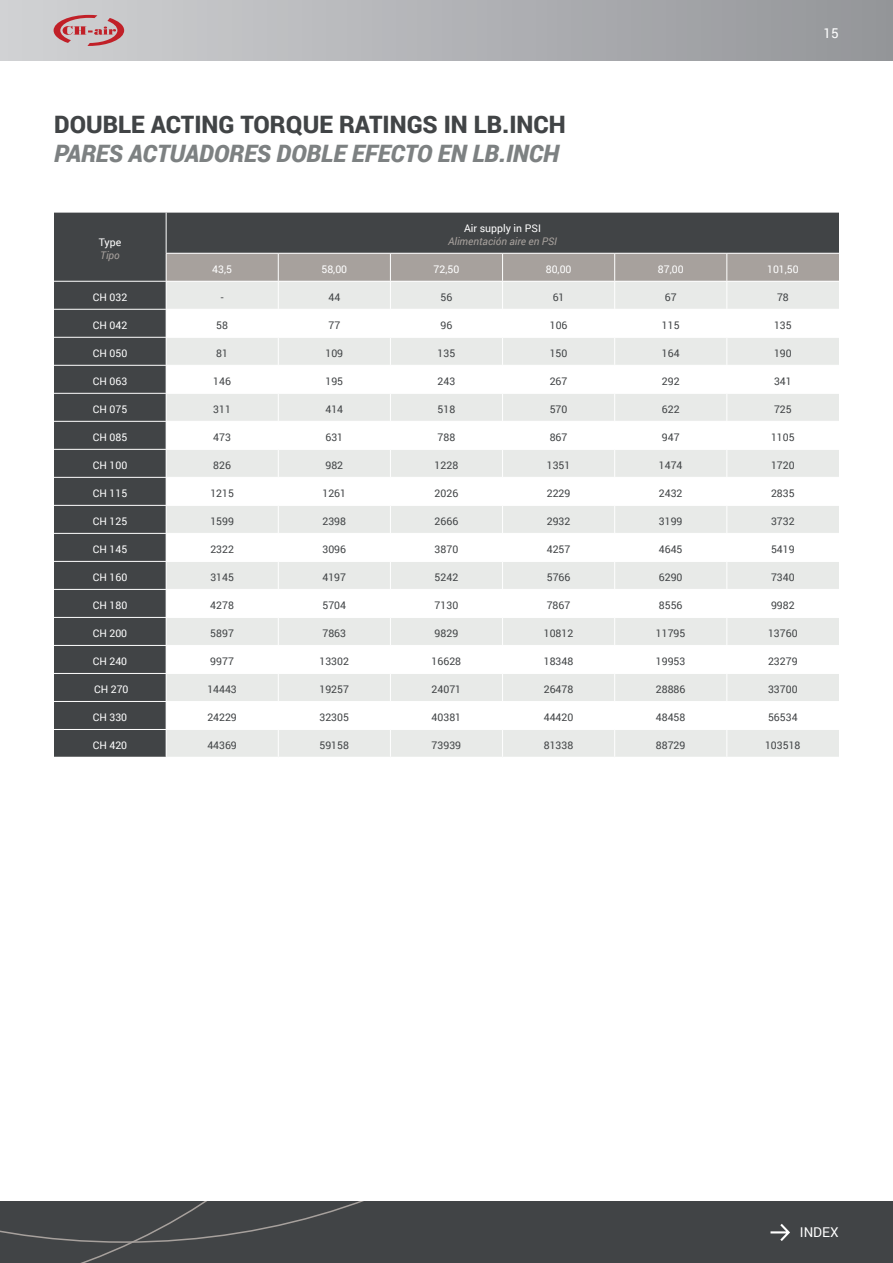
<style>
.page{position:relative;width:893px;height:1263px;background:#fff}
.page>*{position:absolute;margin:0;border:0;box-sizing:border-box;transform-origin:0 0}
.t1{font:italic 900 24px "Roboto";color:#7d8182}
.t2{font:900 24px "Roboto";color:#414446}
.t3{font:13.5px "Roboto";color:#fff}
.t4{font:10.5px "Roboto";color:#414446}
.t5{font:10.5px "Roboto";color:#fff}
.t6{font:italic 10.5px "Roboto";color:#a7a19d}
</style>
<div class="page">
<div style="left:0;top:0;width:893px;height:61px;background:linear-gradient(to right,#d1d2d4,#939599)"></div>
<div style="left:0;top:1202px;width:893px;height:61px;background:#414446"></div>
<svg style="left:0;top:1202px;width:361px;height:61px"></svg>
<svg style="left:54px;top:15px;width:70px;height:31px;background:#c79599"></svg>
<svg style="left:770px;top:1224px;width:20px;height:17px"></svg>
<div style="left:54px;top:213px;width:785px;height:544px;background:#414446"></div>
<hr style="left:166px;top:213px;width:1px;height:40px;background:#fff">
<hr style="left:54px;top:281px;width:112px;height:1px;background:#fff">
<hr style="left:54px;top:309px;width:112px;height:1px;background:#fff">
<hr style="left:54px;top:337px;width:112px;height:1px;background:#fff">
<hr style="left:54px;top:365px;width:112px;height:1px;background:#fff">
<hr style="left:54px;top:393px;width:112px;height:1px;background:#fff">
<hr style="left:54px;top:421px;width:112px;height:1px;background:#fff">
<hr style="left:54px;top:449px;width:112px;height:1px;background:#fff">
<hr style="left:54px;top:477px;width:112px;height:1px;background:#fff">
<hr style="left:54px;top:505px;width:112px;height:1px;background:#fff">
<hr style="left:54px;top:533px;width:112px;height:1px;background:#fff">
<hr style="left:54px;top:561px;width:112px;height:1px;background:#fff">
<hr style="left:54px;top:589px;width:112px;height:1px;background:#fff">
<hr style="left:54px;top:617px;width:112px;height:1px;background:#fff">
<hr style="left:54px;top:645px;width:112px;height:1px;background:#fff">
<hr style="left:54px;top:673px;width:112px;height:1px;background:#fff">
<hr style="left:54px;top:701px;width:112px;height:1px;background:#fff">
<hr style="left:54px;top:729px;width:112px;height:1px;background:#fff">
<svg style="left:166px;top:253px;width:673px;height:504px"></svg>
<p class="t3" style="left:824px;top:23px;width:17px">15</p>
<h1 class="t2" style="left:54px;top:107px;width:513px">DOUBLE ACTING TORQUE RATINGS IN LB.INCH</h1>
<h1 class="t1" style="left:54px;top:136px;width:507px">PARES ACTUADORES DOBLE EFECTO EN LB.INCH</h1>
<p class="t5" style="left:99px;top:235px;width:24px">Type</p>
<p class="t6" style="left:100px;top:248px;width:21px">Tipo</p>
<p class="t5" style="left:464px;top:221px;width:79px">Air supply in PSI</p>
<p class="t6" style="left:448px;top:234px;width:111px">Alimentación aire en PSI</p>
<p class="t5" style="left:212px;top:262px;width:21px">43,5</p>
<p class="t5" style="left:321px;top:262px;width:27px">58,00</p>
<p class="t5" style="left:434px;top:262px;width:27px">72,50</p>
<p class="t5" style="left:546px;top:262px;width:27px">80,00</p>
<p class="t5" style="left:658px;top:262px;width:27px">87,00</p>
<p class="t5" style="left:767px;top:262px;width:33px">101,50</p>
<p class="t5" style="left:93px;top:290px;width:36px">CH 032</p>
<p class="t4" style="left:221px;top:290px;width:4px">-</p>
<p class="t4" style="left:328px;top:290px;width:13px">44</p>
<p class="t4" style="left:441px;top:290px;width:13px">56</p>
<p class="t4" style="left:553px;top:290px;width:13px">61</p>
<p class="t4" style="left:665px;top:290px;width:13px">67</p>
<p class="t4" style="left:777px;top:290px;width:13px">78</p>
<p class="t5" style="left:93px;top:318px;width:36px">CH 042</p>
<p class="t4" style="left:216px;top:318px;width:13px">58</p>
<p class="t4" style="left:328px;top:318px;width:13px">77</p>
<p class="t4" style="left:441px;top:318px;width:13px">96</p>
<p class="t4" style="left:550px;top:318px;width:19px">106</p>
<p class="t4" style="left:662px;top:318px;width:19px">115</p>
<p class="t4" style="left:774px;top:318px;width:19px">135</p>
<p class="t5" style="left:93px;top:346px;width:36px">CH 050</p>
<p class="t4" style="left:216px;top:346px;width:13px">81</p>
<p class="t4" style="left:325px;top:346px;width:19px">109</p>
<p class="t4" style="left:438px;top:346px;width:19px">135</p>
<p class="t4" style="left:550px;top:346px;width:19px">150</p>
<p class="t4" style="left:662px;top:346px;width:19px">164</p>
<p class="t4" style="left:774px;top:346px;width:19px">190</p>
<p class="t5" style="left:93px;top:374px;width:36px">CH 063</p>
<p class="t4" style="left:213px;top:374px;width:19px">146</p>
<p class="t4" style="left:325px;top:374px;width:19px">195</p>
<p class="t4" style="left:438px;top:374px;width:19px">243</p>
<p class="t4" style="left:550px;top:374px;width:19px">267</p>
<p class="t4" style="left:662px;top:374px;width:19px">292</p>
<p class="t4" style="left:774px;top:374px;width:19px">341</p>
<p class="t5" style="left:93px;top:402px;width:36px">CH 075</p>
<p class="t4" style="left:213px;top:402px;width:19px">311</p>
<p class="t4" style="left:325px;top:402px;width:19px">414</p>
<p class="t4" style="left:438px;top:402px;width:19px">518</p>
<p class="t4" style="left:550px;top:402px;width:19px">570</p>
<p class="t4" style="left:662px;top:402px;width:19px">622</p>
<p class="t4" style="left:774px;top:402px;width:19px">725</p>
<p class="t5" style="left:93px;top:430px;width:36px">CH 085</p>
<p class="t4" style="left:213px;top:430px;width:19px">473</p>
<p class="t4" style="left:325px;top:430px;width:19px">631</p>
<p class="t4" style="left:438px;top:430px;width:19px">788</p>
<p class="t4" style="left:550px;top:430px;width:19px">867</p>
<p class="t4" style="left:662px;top:430px;width:19px">947</p>
<p class="t4" style="left:771px;top:430px;width:25px">1105</p>
<p class="t5" style="left:93px;top:458px;width:36px">CH 100</p>
<p class="t4" style="left:213px;top:458px;width:19px">826</p>
<p class="t4" style="left:325px;top:458px;width:19px">982</p>
<p class="t4" style="left:435px;top:458px;width:25px">1228</p>
<p class="t4" style="left:547px;top:458px;width:25px">1351</p>
<p class="t4" style="left:659px;top:458px;width:25px">1474</p>
<p class="t4" style="left:771px;top:458px;width:25px">1720</p>
<p class="t5" style="left:93px;top:486px;width:36px">CH 115</p>
<p class="t4" style="left:210px;top:486px;width:25px">1215</p>
<p class="t4" style="left:322px;top:486px;width:25px">1261</p>
<p class="t4" style="left:435px;top:486px;width:25px">2026</p>
<p class="t4" style="left:547px;top:486px;width:25px">2229</p>
<p class="t4" style="left:659px;top:486px;width:25px">2432</p>
<p class="t4" style="left:771px;top:486px;width:25px">2835</p>
<p class="t5" style="left:93px;top:514px;width:36px">CH 125</p>
<p class="t4" style="left:210px;top:514px;width:25px">1599</p>
<p class="t4" style="left:322px;top:514px;width:25px">2398</p>
<p class="t4" style="left:435px;top:514px;width:25px">2666</p>
<p class="t4" style="left:547px;top:514px;width:25px">2932</p>
<p class="t4" style="left:659px;top:514px;width:25px">3199</p>
<p class="t4" style="left:771px;top:514px;width:25px">3732</p>
<p class="t5" style="left:93px;top:542px;width:36px">CH 145</p>
<p class="t4" style="left:210px;top:542px;width:25px">2322</p>
<p class="t4" style="left:322px;top:542px;width:25px">3096</p>
<p class="t4" style="left:435px;top:542px;width:25px">3870</p>
<p class="t4" style="left:547px;top:542px;width:25px">4257</p>
<p class="t4" style="left:659px;top:542px;width:25px">4645</p>
<p class="t4" style="left:771px;top:542px;width:25px">5419</p>
<p class="t5" style="left:93px;top:570px;width:36px">CH 160</p>
<p class="t4" style="left:210px;top:570px;width:25px">3145</p>
<p class="t4" style="left:322px;top:570px;width:25px">4197</p>
<p class="t4" style="left:435px;top:570px;width:25px">5242</p>
<p class="t4" style="left:547px;top:570px;width:25px">5766</p>
<p class="t4" style="left:659px;top:570px;width:25px">6290</p>
<p class="t4" style="left:771px;top:570px;width:25px">7340</p>
<p class="t5" style="left:93px;top:598px;width:36px">CH 180</p>
<p class="t4" style="left:210px;top:598px;width:25px">4278</p>
<p class="t4" style="left:322px;top:598px;width:25px">5704</p>
<p class="t4" style="left:435px;top:598px;width:25px">7130</p>
<p class="t4" style="left:547px;top:598px;width:25px">7867</p>
<p class="t4" style="left:659px;top:598px;width:25px">8556</p>
<p class="t4" style="left:771px;top:598px;width:25px">9982</p>
<p class="t5" style="left:93px;top:626px;width:36px">CH 200</p>
<p class="t4" style="left:210px;top:626px;width:25px">5897</p>
<p class="t4" style="left:322px;top:626px;width:25px">7863</p>
<p class="t4" style="left:435px;top:626px;width:25px">9829</p>
<p class="t4" style="left:544px;top:626px;width:31px">10812</p>
<p class="t4" style="left:656px;top:626px;width:31px">11795</p>
<p class="t4" style="left:768px;top:626px;width:31px">13760</p>
<p class="t5" style="left:93px;top:654px;width:36px">CH 240</p>
<p class="t4" style="left:210px;top:654px;width:25px">9977</p>
<p class="t4" style="left:319px;top:654px;width:31px">13302</p>
<p class="t4" style="left:432px;top:654px;width:31px">16628</p>
<p class="t4" style="left:544px;top:654px;width:31px">18348</p>
<p class="t4" style="left:656px;top:654px;width:31px">19953</p>
<p class="t4" style="left:768px;top:654px;width:31px">23279</p>
<p class="t5" style="left:94px;top:682px;width:36px">CH 270</p>
<p class="t4" style="left:207px;top:682px;width:31px">14443</p>
<p class="t4" style="left:319px;top:682px;width:31px">19257</p>
<p class="t4" style="left:432px;top:682px;width:31px">24071</p>
<p class="t4" style="left:544px;top:682px;width:31px">26478</p>
<p class="t4" style="left:656px;top:682px;width:31px">28886</p>
<p class="t4" style="left:768px;top:682px;width:31px">33700</p>
<p class="t5" style="left:93px;top:710px;width:36px">CH 330</p>
<p class="t4" style="left:207px;top:710px;width:31px">24229</p>
<p class="t4" style="left:319px;top:710px;width:31px">32305</p>
<p class="t4" style="left:432px;top:710px;width:31px">40381</p>
<p class="t4" style="left:544px;top:710px;width:31px">44420</p>
<p class="t4" style="left:656px;top:710px;width:31px">48458</p>
<p class="t4" style="left:768px;top:710px;width:31px">56534</p>
<p class="t5" style="left:93px;top:738px;width:36px">CH 420</p>
<p class="t4" style="left:207px;top:738px;width:31px">44369</p>
<p class="t4" style="left:319px;top:738px;width:31px">59158</p>
<p class="t4" style="left:432px;top:738px;width:31px">73939</p>
<p class="t4" style="left:544px;top:738px;width:31px">81338</p>
<p class="t4" style="left:656px;top:738px;width:31px">88729</p>
<p class="t4" style="left:765px;top:738px;width:37px">103518</p>
<p class="t3" style="left:800px;top:1222px;width:40px">INDEX</p>
</div>
